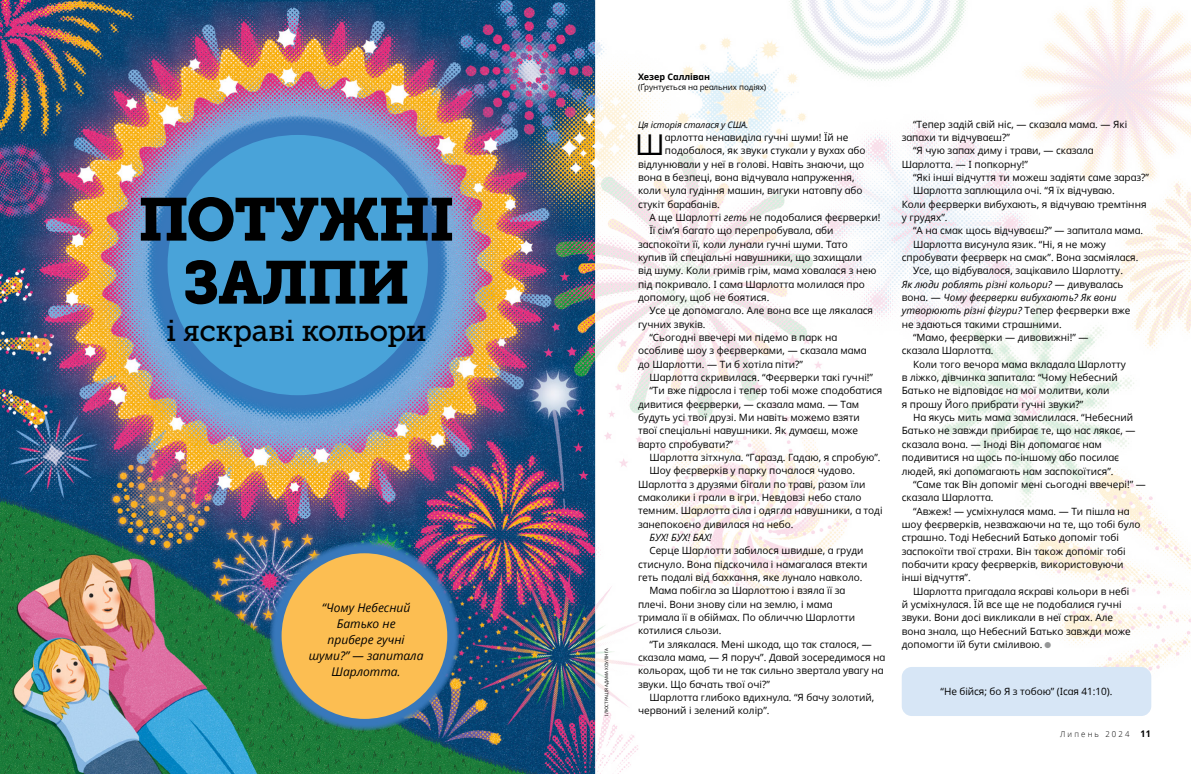
<style>
.page{position:relative;width:1191px;height:774px;background:#fff}
.page>*{position:absolute;margin:0;border:0;box-sizing:border-box;transform-origin:0 0}
.h1_DOTS_title{font:60px/63px "Museo Slablds Lat 900";letter-spacing:-.025em;color:#000;text-align:center}
.h1_DOTS_title-2{font:30px "Museo Slablds Lat 500";letter-spacing:-.015em;color:#000}
.p1_first{font:28.7px "Dots Solidlds Lat";color:#000}
.t1{font:italic 12px/16px "Dots Solidlds Lat";color:#000;text-align:center}
.p1{font:10px/13.3px "Dots Solidlds Lat";color:#000}
.p1_first-2{font:10px "Dots Solidlds Lat";color:#000}
.p1-2{font:italic 10px "Dots Solidlds Lat";color:#000}
.p1_bio{font:italic 9px "Dots Solidlds Lat";letter-spacing:-.01em;color:#000}
.p1_author-name{font:700 9px "Dots Solidlds Lat";letter-spacing:-.005em;color:#000}
.t2{font:300 8.2px "Dots Solidlds Lat";letter-spacing:.28em;color:#000;scale:.95 1}
.p1_author-role{font:8px "Dots Solidlds Lat";letter-spacing:-.005em;color:#000}
.t3{font:4.5px "Dots Solidlds Lat";color:#000}
.s1{font-style:italic}
.s2{font-family:"Ding P Ilds Dpi";font-size:8.5px;color:#969798}
.s3{font-weight:700;font-size:9.2px}
</style>
<div class="page">
<img style="left:0;top:0;width:595px;height:774px">
<svg style="left:595px;top:0;width:596px;height:774px"></svg>
<div style="left:158px;top:125px;width:279px;height:280px;background:#49a3d9;border-radius:50%"></div>
<div style="left:148px;top:116px;width:299px;height:298px;border:19px solid #3878bb;border-radius:50%"></div>
<div style="left:901px;top:667px;width:250px;height:49px;background:#d7e6f6;border-radius:10px"></div>
<div style="left:275px;top:547px;width:178px;height:178px;background:#fcbe52;border-radius:50%"></div>
<div style="left:269px;top:541px;width:190px;height:190px;border:12px solid #3878bb;border-radius:50%"></div>
<p class="h1_DOTS_title" style="left:138px;top:185px;width:319px">ПОТУЖНІ<br>ЗАЛПИ</p>
<p class="h1_DOTS_title-2" style="left:166px;top:305px;width:262px">і яскраві кольори</p>
<p class="t1" style="left:309px;top:599px;width:116px">“Чому Небесний<br>Батько не<br>прибере гучні шуми?” — запитала<br>Шарлотта.</p>
<p class="t3" style="left:603px;top:716px;width:69px;rotate:-90deg">ІЛЮСТРАЦІЯ АДАМА ХОУЛІНГА</p>
<p class="p1_author-name" style="left:638px;top:70px;width:74px">Хезер Салліван</p>
<p class="p1_author-role" style="left:638px;top:82px;width:130px">(Ґрунтується на реальних подіях)</p>
<p class="p1_bio" style="left:638px;top:118px;width:112px">Ця історія сталася у США.</p>
<p class="p1_first" style="left:635px;top:123px;width:31px">Ш</p>
<p class="p1_first-2" style="left:665px;top:130px;width:185px">арлотта ненавиділа гучні шуми! Їй не</p>
<p class="p1_first-2" style="left:665px;top:144px;width:202px">подобалося, як звуки стукали у вухах або</p>
<p class="p1_first-2" style="left:638px;top:157px;width:227px">відлунювали у неї в голові. Навіть знаючи, що</p>
<p class="p1_first-2" style="left:638px;top:170px;width:218px">вона в безпеці, вона відчувала напруження,</p>
<p class="p1_first-2" style="left:638px;top:184px;width:226px">коли чула гудіння машин, вигуки натовпу або</p>
<p class="p1_first-2" style="left:638px;top:197px;width:83px">стукіт барабанів.</p>
<p class="p1" style="left:649px;top:211px;width:233px">А ще Шарлотті <span class="s1">геть</span> не подобалися феєрверки!</p>
<p class="p1" style="left:638px;top:224px;width:240px;text-indent:11px">Її сім’я багато що перепробувала, аби заспокоїти її, коли лунали гучні шуми. Тато купив їй спеціальні навушники, що захищали від шуму. Коли гримів грім, мама ховалася з нею під покривало. І сама Шарлотта молилася про допомогу, щоб не боятися.</p>
<p class="p1" style="left:638px;top:304px;width:236px;text-indent:11px">Усе це допомагало. Але вона все ще лякалася гучних звуків.</p>
<p class="p1" style="left:638px;top:331px;width:230px;text-indent:11px">“Сьогодні ввечері ми підемо в парк на особливе шоу з феєрверками, — сказала мама до Шарлотти. — Ти б хотіла піти?”</p>
<p class="p1" style="left:649px;top:371px;width:225px">Шарлотта скривилася. “Феєрверки такі гучні!”</p>
<p class="p1" style="left:638px;top:384px;width:246px;text-indent:11px">“Ти вже підросла і тепер тобі може сподобатися дивитися феєрверки, — сказала мама. — Там будуть усі твої друзі. Ми навіть можемо взяти<br>твої спеціальні навушники. Як думаєш, може варто спробувати?”</p>
<p class="p1" style="left:649px;top:451px;width:233px">Шарлотта зітхнула. “Гаразд. Гадаю, я спробую”.</p>
<p class="p1" style="left:638px;top:464px;width:246px;text-indent:11px">Шоу феєрверків у парку почалося чудово.<br>Шарлотта з друзями бігали по траві, разом їли смаколики і грали в ігри. Невдовзі небо стало темним. Шарлотта сіла і одягла навушники, а тоді занепокоєно дивилася на небо.</p>
<p class="p1-2" style="left:649px;top:530px;width:64px">БУХ! БУХ! БАХ!</p>
<p class="p1" style="left:638px;top:544px;width:231px;text-indent:11px">Серце Шарлотти забилося швидше, а груди стиснуло. Вона підскочила і намагалася втекти геть подалі від бахкання, яке лунало навколо.</p>
<p class="p1" style="left:638px;top:584px;width:219px;text-indent:11px">Мама побігла за Шарлоттою і взяла її за плечі. Вони знову сіли на землю, і мама тримала її в обіймах. По обличчю Шарлотти котилися сльози.</p>
<p class="p1" style="left:638px;top:637px;width:249px;text-indent:11px">“Ти злякалася. Мені шкода, що так сталося, — сказала мама, — Я поруч”. Давай зосередимося на кольорах, щоб ти не так сильно звертала увагу на звуки. Що бачать твої очі?”</p>
<p class="p1" style="left:638px;top:691px;width:238px;text-indent:11px">Шарлотта глибоко вдихнула. “Я бачу золотий, червоний і зелений колір”.</p>
<p class="p1" style="left:901px;top:118px;width:227px;text-indent:11px">“Тепер задій свій ніс, — сказала мама. — Які запахи ти відчуваєш?”</p>
<p class="p1" style="left:901px;top:144px;width:193px;text-indent:11px">“Я чую запах диму і трави, — сказала<br>Шарлотта. — І попкорну!”</p>
<p class="p1" style="left:913px;top:171px;width:237px">“Які інші відчуття ти можеш задіяти саме зараз?”</p>
<p class="p1" style="left:901px;top:184px;width:246px;text-indent:11px">Шарлотта заплющила очі. “Я їх відчуваю.<br>Коли феєрверки вибухають, я відчуваю тремтіння у грудях”.</p>
<p class="p1" style="left:913px;top:224px;width:232px">“А на смак щось відчуваєш?” — запитала мама.</p>
<p class="p1" style="left:901px;top:238px;width:238px;text-indent:11px">Шарлотта висунула язик. “Ні, я не можу спробувати феєрверк на смак”. Вона засміялася.</p>
<p class="p1" style="left:901px;top:264px;width:230px;text-indent:11px">Усе, що відбувалося, зацікавило Шарлотту.<br><span class="s1">Як люди роблять різні кольори?</span> — дивувалась вона. — <span class="s1">Чому феєрверки вибухають? Як вони утворюють різні фігури?</span> Тепер феєрверки вже не здаються такими страшними.</p>
<p class="p1" style="left:901px;top:331px;width:188px;text-indent:11px">“Мамо, феєрверки — дивовижні!” — сказала Шарлотта.</p>
<p class="p1" style="left:901px;top:358px;width:226px;text-indent:11px">Коли того вечора мама вкладала Шарлотту в ліжко, дівчинка запитала: “Чому Небесний Батько не відповідає на мої молитви, коли<br>я прошу Його прибрати гучні звуки?”</p>
<p class="p1" style="left:901px;top:411px;width:235px;text-indent:11px">На якусь мить мама замислилася. “Небесний Батько не завжди прибирає те, що нас лякає, — сказала вона. — Іноді Він допомагає нам подивитися на щось по-іншому або посилає людей, які допомагають нам заспокоїтися”.</p>
<p class="p1" style="left:901px;top:478px;width:245px;text-indent:11px">“Саме так Він допоміг мені сьогодні ввечері!” — сказала Шарлотта.</p>
<p class="p1" style="left:901px;top:504px;width:240px;text-indent:11px">“Авжеж! — усміхнулася мама. — Ти пішла на шоу феєрверків, незважаючи на те, що тобі було страшно. Тоді Небесний Батько допоміг тобі заспокоїти твої страхи. Він також допоміг тобі побачити красу феєрверків, використовуючи інші відчуття”.</p>
<p class="p1" style="left:901px;top:584px;width:230px;text-indent:11px">Шарлотта пригадала яскраві кольори в небі й усміхнулася. Їй все ще не подобалися гучні звуки. Вони досі викликали в неї страх. Але вона знала, що Небесний Батько завжди може допомогти їй бути сміливою. <span class="s2">●</span></p>
<p class="p1" style="left:940px;top:685px;width:173px">“Не бійся; бо Я з тобою” (Ісая 41:10).</p>
<p class="t2" style="left:1060px;top:728px;width:97px">Липень 2024 <span class="s3">11</span></p>
</div>
